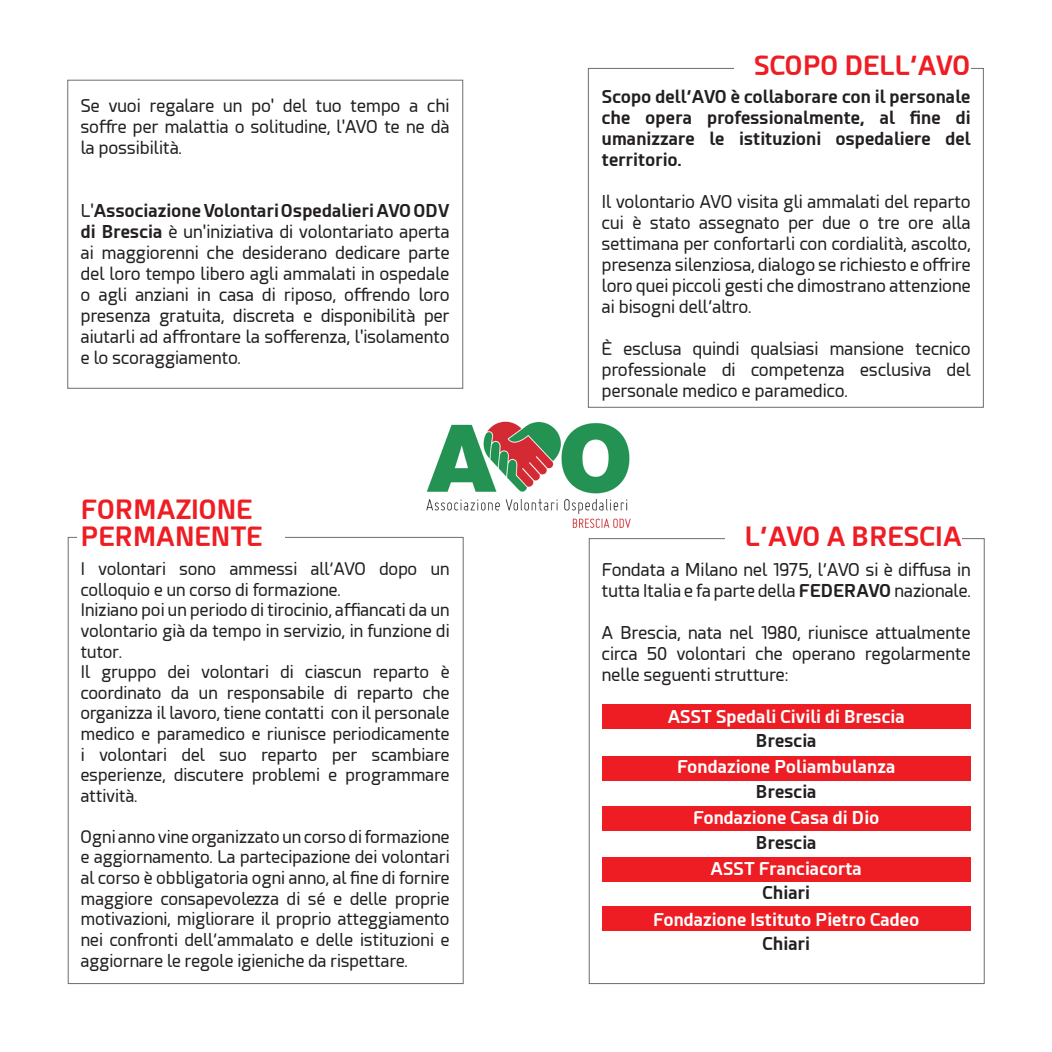
<style>
.page{position:relative;width:1052px;height:1052px;background:#fff}
.page>*{position:absolute;margin:0;border:0;box-sizing:border-box;transform-origin:0 0}
.t1{font:700 26.25px/26.2px "Esphimere";color:#ee1d23}
.t2{font:17.5px/21px "Esphimere";color:#231f20;text-align:justify}
.t3{font:700 17.5px/21px "Esphimere";color:#231f20;text-align:justify}
.t4{font:700 17.5px "Esphimere";color:#fff}
.t5{font:17.15px/20.7px "Esphimere";color:#231f20}
.s1{font-weight:700}
</style>
<div class="page">
<div style="left:602px;top:906px;width:368px;height:25px;background:#ee1d23"></div>
<div style="left:67px;top:80px;width:396px;height:309px;border:1px solid #6c6d70"></div>
<div style="left:602px;top:857px;width:368px;height:24px;background:#ee1d23"></div>
<div style="left:602px;top:806px;width:368px;height:24px;background:#ee1d23"></div>
<div style="left:602px;top:756px;width:368px;height:24px;background:#ee1d23"></div>
<div style="left:602px;top:704px;width:368px;height:25px;background:#ee1d23"></div>
<img style="left:426px;top:421px;width:205px;height:107px">
<p class="t2" style="left:81px;top:96px;width:370px">Se vuoi regalare un po' del tuo tempo a chi soffre per malattia o solitudine, l'AVO te ne dà la possibilità.</p>
<p class="t2" style="left:81px;top:201px;width:370px">L'<span class="s1">Associazione Volontari Ospedalieri AVO ODV di Brescia</span> è un'iniziativa di volontariato aperta ai maggiorenni che desiderano dedicare parte del loro tempo libero agli ammalati in ospedale o agli anziani in casa di riposo, offrendo loro presenza gratuita, discreta e disponibilità per aiutarli ad affrontare la sofferenza, l'isolamento e lo scoraggiamento.</p>
<h1 class="t1" style="left:81px;top:496px;width:183px">FORMAZIONE<br>PERMANENTE</h1>
<p class="t5" style="left:81px;top:559px;width:370px">I volontari sono ammessi all’AVO dopo un colloquio e un corso di formazione.<br>Iniziano poi un periodo di tirocinio, affiancati da un volontario già da tempo in servizio, in funzione di tutor.<br>Il gruppo dei volontari di ciascun reparto è coordinato da un responsabile di reparto che organizza il lavoro, tiene contatti con il personale medico e paramedico e riunisce periodicamente i volontari del suo reparto per scambiare esperienze, discutere problemi e programmare attività.</p>
<p class="t5" style="left:81px;top:826px;width:370px;text-align:justify">Ogni anno vine organizzato un corso di formazione e aggiornamento. La partecipazione dei volontari al corso è obbligatoria ogni anno, al fine di fornire maggiore consapevolezza di sé e delle proprie motivazioni, migliorare il proprio atteggiamento nei confronti dell’ammalato e delle istituzioni e aggiornare le regole igieniche da rispettare.</p>
<h1 class="t1" style="left:754px;top:53px;width:218px">SCOPO DELL’AVO</h1>
<p class="t3" style="left:602px;top:86px;width:370px">Scopo dell’AVO è collaborare con il personale che opera professionalmente, al fine di umanizzare le istituzioni ospedaliere del territorio.</p>
<p class="t2" style="left:602px;top:192px;width:370px">Il volontario AVO visita gli ammalati del reparto cui è stato assegnato per due o tre ore alla settimana per confortarli con cordialità, ascolto, presenza silenziosa, dialogo se richiesto e offrire loro quei piccoli gesti che dimostrano attenzione ai bisogni dell’altro.</p>
<p class="t2" style="left:602px;top:339px;width:370px">È esclusa quindi qualsiasi mansione tecnico professionale di competenza esclusiva del personale medico e paramedico.</p>
<h1 class="t1" style="left:745px;top:523px;width:219px">L’AVO A BRESCIA</h1>
<p class="t2" style="left:602px;top:559px;width:370px">Fondata a Milano nel 1975, l’AVO si è diffusa in tutta Italia e fa parte della <span class="s1">FEDERAVO</span> nazionale.</p>
<p class="t2" style="left:602px;top:622px;width:370px">A Brescia, nata nel 1980, riunisce attualmente circa 50 volontari che operano regolarmente nelle seguenti strutture:</p>
<p class="t4" style="left:668px;top:705px;width:239px">ASST Spedali Civili di Brescia</p>
<p class="t3" style="left:756px;top:730px;width:62px">Brescia</p>
<p class="t4" style="left:677px;top:756px;width:220px">Fondazione Poliambulanza</p>
<p class="t3" style="left:756px;top:781px;width:62px">Brescia</p>
<p class="t4" style="left:693px;top:807px;width:188px">Fondazione Casa di Dio</p>
<p class="t3" style="left:756px;top:831px;width:62px">Brescia</p>
<p class="t4" style="left:710px;top:857px;width:153px">ASST Franciacorta</p>
<p class="t3" style="left:762px;top:882px;width:49px">Chiari</p>
<p class="t4" style="left:653px;top:908px;width:268px">Fondazione Istituto Pietro Cadeo</p>
<p class="t3" style="left:762px;top:933px;width:49px">Chiari</p>
</div>
